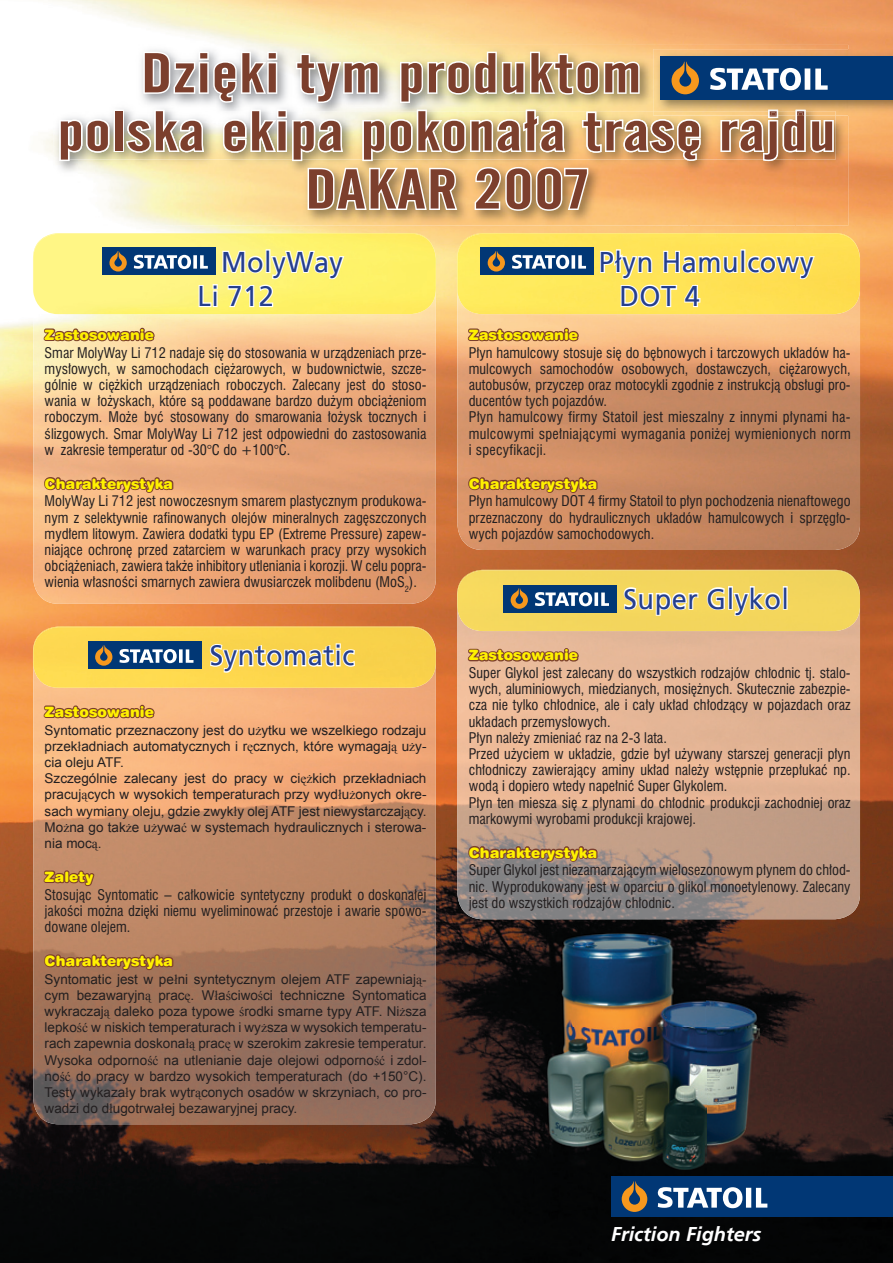
<style>
.page{position:relative;width:893px;height:1263px;background:#fff}
.page>*{position:absolute;margin:0;border:0;box-sizing:border-box;transform-origin:0 0}
.t1{font:48.45px "Alternate Gothic 2 PL";letter-spacing:.02em;color:#7c3f2d;scale:1.3 1}
.t2{font:28.5px/34.2px "Frutiger Pl";letter-spacing:.02em;color:#253f8e;text-align:center;scale:.95 1}
.t3{font:italic 700 19.95px "Frutiger Pl";color:#fff}
.t4{font:13.5px/16.2px "Swis 721 Cn PL";color:#231f20;text-align:justify}
.t5{font:13.5px/16.2px "Arial";color:#231f20}
.t6{font:13.5px "Swis 721 Blk Rnd PL";color:#fff101}
.s1{font-family:"Times New Roman"}
</style>
<div class="page">
<img style="left:0;top:0;width:893px;height:1263px">
<img style="left:33px;top:688px;width:403px;height:436px">
<div style="left:611px;top:1176px;width:282px;height:41px;background:#013775"></div>
<svg style="left:622px;top:1181px;width:25px;height:31px"></svg>
<svg style="left:756px;top:1188px;width:11px;height:19px"></svg>
<div style="left:746px;top:1188px;width:5px;height:20px;background:#fff"></div>
<svg style="left:658px;top:1187px;width:84px;height:21px"></svg>
<img style="left:53px;top:45px;width:636px;height:181px">
<img style="left:689px;top:45px;width:159px;height:4px">
<img style="left:834px;top:115px;width:14px;height:111px">
<svg style="left:142px;top:50px;width:137px;height:54px"></svg>
<svg style="left:294px;top:52px;width:87px;height:52px"></svg>
<svg style="left:398px;top:50px;width:243px;height:54px"></svg>
<img style="left:653px;top:49px;width:240px;height:66px">
<div style="left:660px;top:56px;width:233px;height:44px;background:#013775"></div>
<svg style="left:671px;top:62px;width:28px;height:32px"></svg>
<svg style="left:815px;top:69px;width:13px;height:21px"></svg>
<div style="left:805px;top:68px;width:5px;height:22px;background:#fff"></div>
<svg style="left:710px;top:68px;width:91px;height:22px"></svg>
<img style="left:33px;top:314px;width:403px;height:290px">
<img style="left:33px;top:234px;width:403px;height:80px">
<svg style="left:42px;top:319px;width:114px;height:27px;background:#d2b38c"></svg>
<svg style="left:43px;top:476px;width:131px;height:21px;background:#bf835e"></svg>
<img style="left:457px;top:314px;width:403px;height:236px">
<img style="left:457px;top:234px;width:403px;height:80px">
<img style="left:33px;top:627px;width:403px;height:61px">
<svg style="left:466px;top:319px;width:114px;height:27px;background:#d19d71"></svg>
<svg style="left:467px;top:476px;width:132px;height:21px;background:#ad6d4d"></svg>
<img style="left:457px;top:631px;width:403px;height:288px">
<div style="left:457px;top:570px;width:403px;height:61px;background:#f3d65d"></div>
<svg style="left:622px;top:586px;width:77px;height:31px"></svg>
<svg style="left:706px;top:586px;width:20px;height:25px"></svg>
<div style="left:728px;top:586px;width:5px;height:24px;border:2px solid #fff"></div>
<svg style="left:732px;top:552px;width:50px;height:65px;background:#e0ba6c"></svg>
<div style="left:783px;top:586px;width:5px;height:24px;border:2px solid #fff"></div>
<svg style="left:466px;top:639px;width:114px;height:28px;background:#c69378"></svg>
<svg style="left:467px;top:845px;width:132px;height:21px;background:#8f6b5f"></svg>
<svg style="left:208px;top:608px;width:148px;height:66px;background:#f3c266"></svg>
<svg style="left:42px;top:696px;width:114px;height:27px;background:#d09369"></svg>
<svg style="left:42px;top:869px;width:54px;height:18px"></svg>
<svg style="left:43px;top:953px;width:131px;height:21px;background:#965e46"></svg>
<img style="left:547px;top:934px;width:213px;height:235px">
<svg style="left:59px;top:110px;width:775px;height:199px"></svg>
<div style="left:503px;top:585px;width:114px;height:27px;background:#013775"></div>
<svg style="left:511px;top:588px;width:98px;height:21px"></svg>
<div style="left:88px;top:642px;width:114px;height:27px;background:#013775"></div>
<svg style="left:95px;top:645px;width:98px;height:21px"></svg>
<h1 class="t1" style="left:141px;top:42px;width:387px">Dzięki tym produktom</h1>
<h1 class="t1" style="left:57px;top:100px;width:600px">polska ekipa pokonała trasę rajdu</h1>
<h1 class="t1" style="left:305px;top:158px;width:219px">DAKAR 2007</h1>
<h2 class="t2" style="left:128px;top:245px;width:228px">Statoil MolyWay<br>Li 712</h2>
<p class="t6" style="left:45px;top:326px;width:111px">Zastosowanie</p>
<p class="t4" style="left:45px;top:344px;width:383px">Smar MolyWay Li 712 nadaje się do stosowania w urządzeniach prze&shy;mysłowych, w samochodach ciężarowych, w budownictwie, szcze&shy;gólnie w ciężkich urządzeniach roboczych. Zalecany jest do stoso&shy;wania w łożyskach, które są poddawane bardzo dużym obciążeniom roboczym. Może być stosowany do smarowania łożysk tocznych i ślizgowych. Smar MolyWay Li 712 jest odpowiedni do zastosowania w zakresie temperatur od -30°C do +100°C.</p>
<p class="t6" style="left:45px;top:475px;width:130px">Charakterystyka</p>
<p class="t4" style="left:45px;top:493px;width:383px">MolyWay Li 712 jest nowoczesnym smarem plastycznym produkowa&shy;nym z selektywnie rafinowanych olejów mineralnych zagęszczonych mydłem litowym. Zawiera dodatki typu EP (Extreme Pressure) zapew&shy;niające ochronę przed zatarciem w warunkach pracy przy wysokich obciążeniach, zawiera także inhibitory utleniania i korozji. W celu popra&shy;wienia własności smarnych zawiera dwusiarczek molibdenu (MoS<sub>2</sub>).</p>
<h2 class="t2" style="left:117px;top:638px;width:252px">Statoil Syntomatic</h2>
<p class="t6" style="left:45px;top:703px;width:111px">Zastosowanie</p>
<p class="t5" style="left:45px;top:722px;width:383px">Syntomatic przeznaczony jest do u<span class="s1">ż</span>ytku we wszelkiego rodzaju przek<span class="s1">ł</span>adniach automatycznych i r<span class="s1">ę</span>cznych, które wymagaj<span class="s1">ą</span> u<span class="s1">ż</span>y&shy;cia oleju ATF.<br>Szczególnie zalecany jest do pracy w ci<span class="s1">ęż</span>kich przekładniach pracuj<span class="s1">ą</span>cych w wysokich temperaturach przy wyd<span class="s1">ł</span>u<span class="s1">ż</span>onych okre&shy;sach wymiany oleju, gdzie zwyk<span class="s1">ł</span>y olej ATF jest niewystarczaj<span class="s1">ą</span>cy.<br>Mo<span class="s1">ż</span>na go tak<span class="s1">ż</span>e u<span class="s1">ż</span>ywa<span class="s1">ć</span> w systemach hydraulicznych i sterowa&shy;nia moc<span class="s1">ą</span>.</p>
<p class="t6" style="left:45px;top:868px;width:50px">Zalety</p>
<p class="t4" style="left:45px;top:886px;width:383px">Stosując Syntomatic – całkowicie syntetyczny produkt o doskonałej jakości można dzięki niemu wyeliminować przestoje i awarie spowo&shy;dowane olejem.</p>
<p class="t6" style="left:45px;top:952px;width:130px">Charakterystyka</p>
<p class="t5" style="left:45px;top:971px;width:383px;text-align:justify">Syntomatic jest w pe<span class="s1">ł</span>ni syntetycznym olejem ATF zapewniaj<span class="s1">ą&shy;</span>cym bezawaryjn<span class="s1">ą</span> prac<span class="s1">ę</span>. W<span class="s1">ł</span>a<span class="s1">ś</span>ciwo<span class="s1">ś</span>ci techniczne Syntomatica wykraczaj<span class="s1">ą</span> daleko poza typowe <span class="s1">ś</span>rodki smarne typy ATF. Ni<span class="s1">ż</span>sza lepko<span class="s1">ść</span> w niskich temperaturach i wy<span class="s1">ż</span>sza w wysokich temperatu&shy;rach zapewnia doskona<span class="s1">łą</span> prac<span class="s1">ę</span> w szerokim zakresie temperatur.<br>Wysoka odporno<span class="s1">ść</span> na utlenianie daje olejowi odporno<span class="s1">ść</span> i zdol&shy;no<span class="s1">ść</span> do pracy w bardzo wysokich temperaturach (do +150°C).<br>Testy wykaza<span class="s1">ł</span>y brak wytr<span class="s1">ą</span>conych osadów w skrzyniach, co pro&shy;wadzi do d<span class="s1">ł</span>ugotrwa<span class="s1">ł</span>ej bezawaryjnej pracy.</p>
<h2 class="t2" style="left:506px;top:245px;width:325px">Statoil P³yn Hamulcowy<br>DOT 4</h2>
<p class="t6" style="left:469px;top:326px;width:111px">Zastosowanie</p>
<p class="t4" style="left:469px;top:344px;width:383px;text-align:left">Płyn hamulcowy stosuje się do bębnowych i tarczowych układów ha&shy;mulcowych samochodów osobowych, dostawczych, ciężarowych, autobusów, przyczep oraz motocykli zgodnie z instrukcją obsługi pro&shy;ducentów tych pojazdów.<br>Płyn hamulcowy firmy Statoil jest mieszalny z innymi płynami ha&shy;mulcowymi spełniającymi wymagania poniżej wymienionych norm i specyfikacji.</p>
<p class="t6" style="left:469px;top:475px;width:130px">Charakterystyka</p>
<p class="t4" style="left:469px;top:493px;width:383px">Płyn hamulcowy DOT 4 firmy Statoil to płyn pochodzenia nienaftowego przeznaczony do hydraulicznych układów hamulcowych i sprzęgło&shy;wych pojazdów samochodowych.</p>
<h2 class="t2" style="left:530px;top:581px;width:274px">Statoil Super Glykol</h2>
<p class="t6" style="left:469px;top:646px;width:111px">Zastosowanie</p>
<p class="t4" style="left:469px;top:665px;width:383px;text-align:left">Super Glykol jest zalecany do wszystkich rodzajów chłodnic tj. stalo&shy;wych, aluminiowych, miedzianych, mosiężnych. Skutecznie zabezpie&shy;cza nie tylko chłodnice, ale i cały układ chłodzący w pojazdach oraz układach przemysłowych.<br>Płyn należy zmieniać raz na 2-3 lata.<br>Przed użyciem w układzie, gdzie był używany starszej generacji płyn chłodniczy zawierający aminy układ należy wstępnie przepłukać np. wodą i dopiero wtedy napełnić Super Glykolem.<br>Płyn ten miesza się z płynami do chłodnic produkcji zachodniej oraz markowymi wyrobami produkcji krajowej.</p>
<p class="t6" style="left:469px;top:844px;width:130px">Charakterystyka</p>
<p class="t4" style="left:469px;top:862px;width:383px">Super Glykol jest niezamarzającym wielosezonowym płynem do chłod&shy;nic. Wyprodukowany jest w oparciu o glikol monoetylenowy. Zalecany jest do wszystkich rodzajów chłodnic.</p>
<h3 class="t3" style="left:611px;top:1222px;width:152px">Friction Fighters</h3>
</div>
